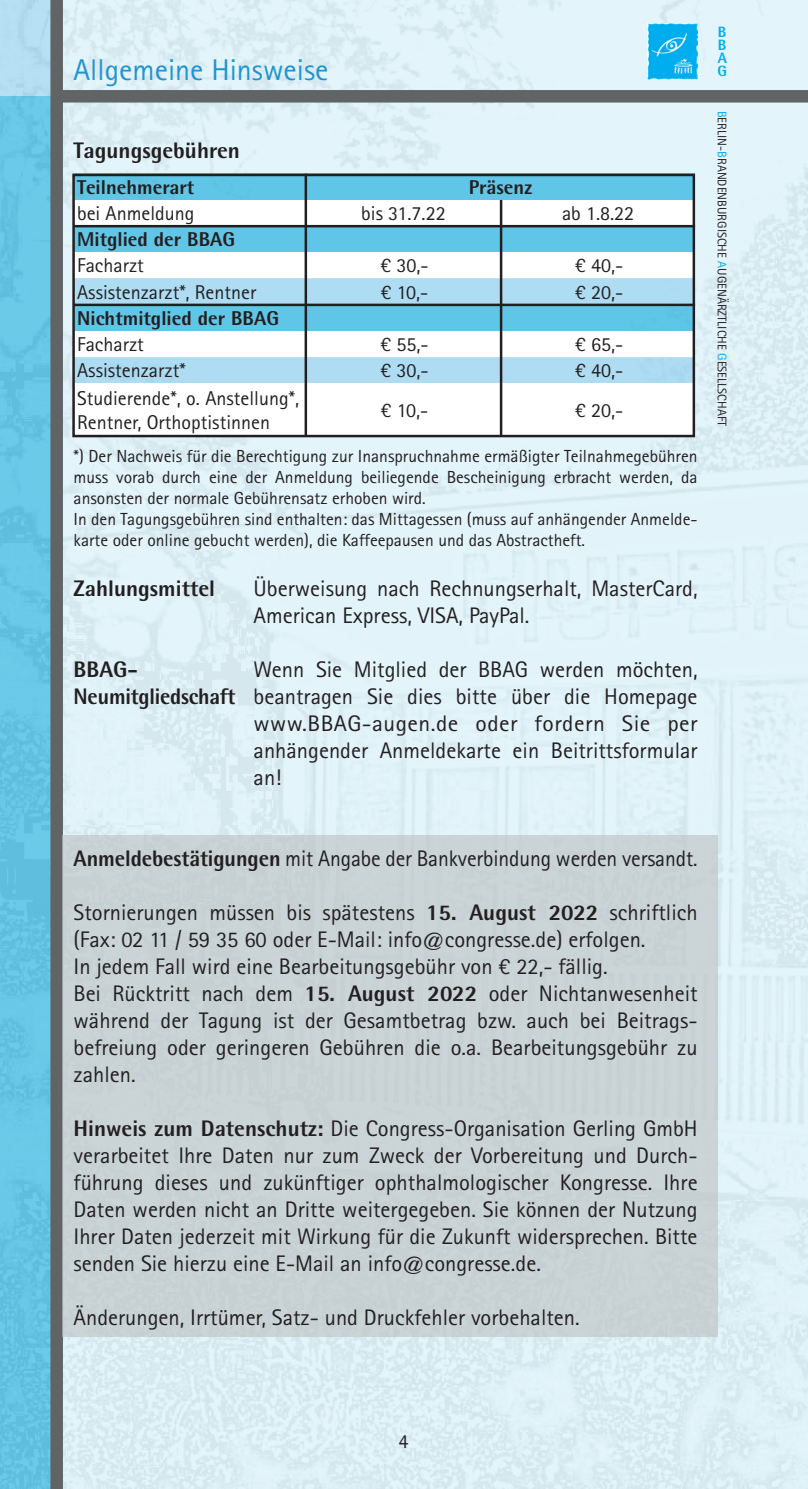
<style>
.page{position:relative;width:808px;height:1489px;background:#fff}
.page>*{position:absolute;margin:0;border:0;box-sizing:border-box;transform-origin:0 0}
.t1{font:30px "Rotis Sans Serif Std";color:#2094d2}
.t2{font:22.5px/27px "Rotis Sans Serif Std";color:#231f20}
.t3{font:22.5px "Rotis Sans Serif Std";color:#231f20;scale:.96 1}
.t4{font:800 22.5px "Rotis Semi Sans Std";color:#231f20}
.t5{font:22.5px "Rotis Sans Serif Std";letter-spacing:.02em;color:#231f20;scale:1.05 1}
.t6{font:20px/39.2px "Rotis Sans Serif Std";color:#231f20}
.t7{font:800 20px "Rotis Semi Sans Std";color:#231f20}
.t8{font:17.5px/21px "Rotis Sans Serif Std";color:#231f20}
.t9{font:800 15px/13px "Rotis Semi Sans Std";color:#00aeef;text-align:justify}
.t10{font:12.5px "Rotis Sans Serif Std";color:#231f20}
.s1{font-family:"Rotis Semi Sans Std";font-weight:800}
.s2{color:#00aeef}
</style>
<div class="page">
<div style="left:57px;top:0;width:751px;height:1488px;background:#e2f3fa"></div>
<div style="left:0;top:0;width:57px;height:96px;background:#b6dff3"></div>
<div style="left:0;top:96px;width:57px;height:1392px;background:#67c6e5"></div>
<div style="left:59px;top:90px;width:749px;height:13px;background:#606465"></div>
<div style="left:50px;top:0;width:13px;height:1488px;background:#606465"></div>
<img style="left:648px;top:23px;width:49px;height:57px">
<div style="left:63px;top:835px;width:655px;height:501px;background:#c9d3d5"></div>
<div style="left:74px;top:174px;width:621px;height:26px;background:#60c6e7"></div>
<div style="left:74px;top:200px;width:621px;height:26px;background:#fff"></div>
<div style="left:74px;top:226px;width:621px;height:26px;background:#60c6e7"></div>
<div style="left:74px;top:305px;width:621px;height:26px;background:#60c6e7"></div>
<div style="left:74px;top:252px;width:621px;height:27px;background:#fff"></div>
<div style="left:74px;top:331px;width:621px;height:26px;background:#fff"></div>
<div style="left:74px;top:279px;width:621px;height:26px;background:#addcf3"></div>
<div style="left:74px;top:357px;width:621px;height:26px;background:#addcf3"></div>
<div style="left:74px;top:383px;width:621px;height:53px;background:#fff"></div>
<hr style="left:305px;top:174px;width:2px;height:262px;background:#231f20">
<hr style="left:500px;top:200px;width:2px;height:236px;background:#231f20">
<hr style="left:74px;top:225px;width:621px;height:2px;background:#231f20">
<hr style="left:74px;top:303px;width:621px;height:3px;background:#231f20">
<div style="left:72px;top:174px;width:623px;height:263px;border:2px solid #231f20"></div>
<h1 class="t1" style="left:74px;top:52px;width:256px">Allgemeine Hinsweise</h1>
<p class="t4" style="left:74px;top:136px;width:168px">Tagungsgebühren</p>
<p class="t7" style="left:77px;top:174px;width:119px">Teilnehmerart</p>
<p class="t7" style="left:469px;top:174px;width:65px">Präsenz</p>
<p class="t6" style="left:361px;top:193px;width:86px">bis 31.7.22</p>
<p class="t6" style="left:381px;top:246px;width:50px">€ 30,-</p>
<p class="t6" style="left:77px;top:193px;width:119px">bei Anmeldung</p>
<p class="t6" style="left:77px;top:246px;width:68px">Facharzt</p>
<p class="t7" style="left:77px;top:227px;width:160px">Mitglied der BBAG</p>
<p class="t6" style="left:77px;top:272px;width:181px">Assistenzarzt*, Rentner</p>
<p class="t6" style="left:381px;top:272px;width:49px">€ 10,-</p>
<p class="t7" style="left:77px;top:305px;width:203px">Nichtmitglied der BBAG</p>
<p class="t6" style="left:77px;top:324px;width:68px">Facharzt</p>
<p class="t6" style="left:381px;top:324px;width:50px">€ 55,-</p>
<p class="t6" style="left:77px;top:357px;width:223px;line-height:27.2px">Assistenzarzt*<br>Studierende*, o. Anstellung*,</p>
<p class="t6" style="left:77px;top:402px;width:194px">Rentner, Orthoptistinnen</p>
<p class="t6" style="left:381px;top:351px;width:50px">€ 30,- € 10,-</p>
<p class="t6" style="left:562px;top:193px;width:74px">ab 1.8.22</p>
<p class="t6" style="left:575px;top:246px;width:50px">€ 40,-</p>
<p class="t6" style="left:575px;top:272px;width:50px">€ 20,-</p>
<p class="t6" style="left:575px;top:324px;width:50px">€ 65,-</p>
<p class="t6" style="left:575px;top:351px;width:50px">€ 40,- € 20,-</p>
<p class="t8" style="left:74px;top:446px;width:625px">*) Der Nachweis für die Berechtigung zur Inanspruchnahme ermäßigter Teilnahmegebühren muss vorab durch eine der Anmeldung beiliegende Bescheinigung erbracht werden, da ansonsten der normale Gebührensatz erhoben wird.<br>In den Tagungsgebühren sind enthalten: das Mittagessen (muss auf anhängender Anmelde&shy;karte oder online gebucht werden), die Kaffeepausen und das Abstractheft.</p>
<p class="t4" style="left:74px;top:574px;width:143px">Zahlungsmittel</p>
<p class="t2" style="left:254px;top:574px;width:445px">Überweisung nach Rechnungserhalt, MasterCard,<br>American Express, VISA, PayPal.</p>
<p class="t4" style="left:74px;top:655px;width:66px">BBAG-</p>
<p class="t2" style="left:254px;top:655px;width:445px">Wenn Sie Mitglied der BBAG werden möchten,</p>
<p class="t2" style="left:74px;top:682px;width:625px"><span class="s1">Neumitgliedschaft</span> beantragen Sie dies bitte über die Homepage</p>
<p class="t5" style="left:254px;top:710px;width:424px">www.BBAG-augen.de oder fordern Sie per</p>
<p class="t2" style="left:254px;top:736px;width:445px">anhängender Anmeldekarte ein Beitrittsformular</p>
<p class="t2" style="left:254px;top:763px;width:29px">an!</p>
<p class="t9" style="left:717px;top:25px;width:11px">B B A G</p>
<p class="t10" style="left:729px;top:111px;width:317px;rotate:90deg"><span class="s2">B</span>ERLIN-<span class="s2">B</span>RANDENBURGISCHE <span class="s2">A</span>UGENÄRZTLICHE <span class="s2">G</span>ESELLSCHAFT</p>
<p class="t3" style="left:74px;top:844px;width:651px"><span class="s1">Anmeldebestätigungen</span> mit Angabe der Bankverbindung werden versandt.</p>
<p class="t2" style="left:74px;top:898px;width:625px">Stornierungen müssen bis spätestens <span class="s1">15. August 2022</span> schriftlich (Fax: 02 11 / 59 35 60 oder E-Mail: info@congresse.de) erfolgen.<br>In jedem Fall wird eine Bearbeitungsgebühr von € 22,- fällig.<br>Bei Rücktritt nach dem <span class="s1">15. August 2022</span> oder Nichtanwesenheit während der Tagung ist der Gesamtbetrag bzw. auch bei Beitrags&shy;befreiung oder geringeren Gebühren die o.a. Bearbeitungsgebühr zu zahlen.</p>
<p class="t2" style="left:74px;top:1114px;width:626px;text-align:justify"><span class="s1">Hinweis zum Datenschutz:</span> Die Congress-Organisation Gerling GmbH verarbeitet Ihre Daten nur zum Zweck der Vorbereitung und Durch&shy;führung dieses und zukünftiger ophthalmologischer Kongresse. Ihre Daten werden nicht an Dritte weitergegeben. Sie können der Nutzung Ihrer Daten jederzeit mit Wirkung für die Zukunft widersprechen. Bitte senden Sie hierzu eine E-Mail an info@congresse.de.</p>
<p class="t2" style="left:74px;top:1303px;width:508px">Änderungen, Irrtümer, Satz- und Druckfehler vorbehalten.</p>
<p class="t6" style="left:399px;top:1421px;width:11px">4</p>
</div>
